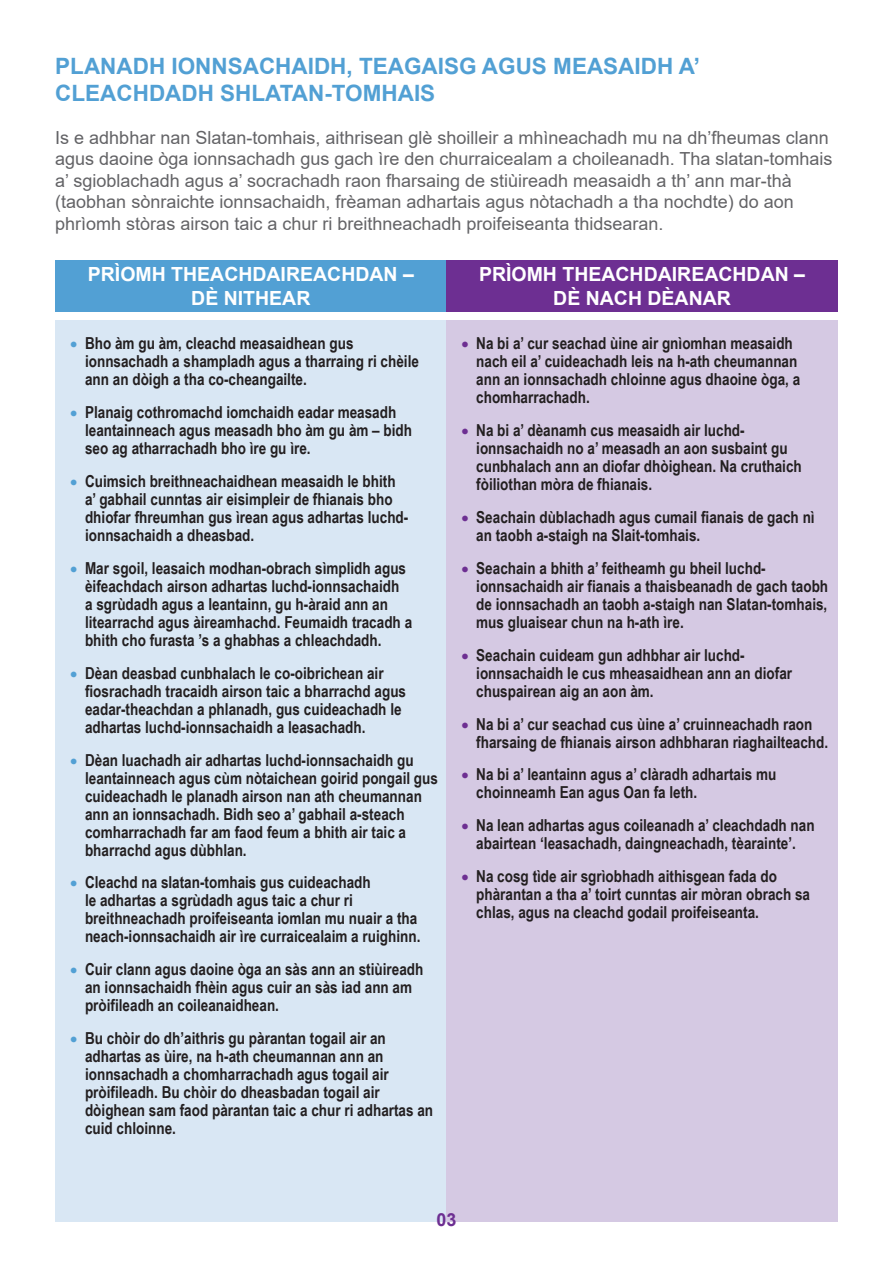
<style>
.page{position:relative;width:893px;height:1263px;background:#fff}
.page>*{position:absolute;margin:0;border:0;box-sizing:border-box;transform-origin:0 0}
.Blue_Heading{font:700 22.5px/27px "Arial";color:#52a0d4}
.White_Heading{font:700 19.5px/23.4px "Arial";color:#fff;text-align:center}
.t1{font:18px/21.6px "Arial";color:#636366}
.t2{font:700 18px "Arial";color:#6d2f92}
.Table_bullets{font:700 16.5px/18px "Arial Narrow";color:#231f20}
.s1{color:#52a0d4}
.s2{color:#6d2f92}
</style>
<div class="page">
<div style="left:55px;top:260px;width:391px;height:52px;background:#52a0d4"></div>
<div style="left:446px;top:260px;width:392px;height:52px;background:#6d2f92"></div>
<div style="left:55px;top:320px;width:391px;height:901px;background:#d9e7f4"></div>
<div style="left:446px;top:320px;width:392px;height:901px;background:#d5c9e3"></div>
<p class="Blue_Heading" style="left:55px;top:53px;width:646px">PLANADH IONNSACHAIDH, TEAGAISG AGUS MEASAIDH A’<br>CLEACHDADH SHLATAN-TOMHAIS</p>
<p class="t1" style="left:55px;top:126px;width:779px">Is e adhbhar nan Slatan-tomhais, aithrisean glè shoilleir a mhìneachadh mu na dh’fheumas clann agus daoine òga ionnsachadh gus gach ìre den churraicealam a choileanadh. Tha slatan-tomhais a’ sgioblachadh agus a’ socrachadh raon fharsaing de stiùireadh measaidh a th’ ann mar-thà (taobhan sònraichte ionnsachaidh, frèaman adhartais agus nòtachadh a tha nochdte) do aon phrìomh stòras airson taic a chur ri breithneachadh proifeiseanta thidsearan.</p>
<p class="White_Heading" style="left:88px;top:263px;width:328px">PRÌOMH THEACHDAIREACHDAN –<br>DÈ NITHEAR</p>
<p class="White_Heading" style="left:479px;top:263px;width:328px">PRÌOMH THEACHDAIREACHDAN –<br>DÈ NACH DÈANAR</p>
<p class="Table_bullets" style="left:85px;top:333px;width:335px;text-indent:-15px"><span class="s1">•</span> Bho àm gu àm, cleachd measaidhean gus ionnsachadh a shampladh agus a tharraing ri chèile ann an dòigh a tha co-cheangailte.</p>
<p class="Table_bullets" style="left:85px;top:402px;width:329px;text-indent:-15px"><span class="s1">•</span> Planaig cothromachd iomchaidh eadar measadh leantainneach agus measadh bho àm gu àm – bidh seo ag atharrachadh bho ìre gu ìre.</p>
<p class="Table_bullets" style="left:85px;top:471px;width:325px;text-indent:-15px"><span class="s1">•</span> Cuimsich breithneachaidhean measaidh le bhith a’ gabhail cunntas air eisimpleir de fhianais bho dhiofar fhreumhan gus ìrean agus adhartas luchd&shy;ionnsachaidh a dheasbad.</p>
<p class="Table_bullets" style="left:85px;top:558px;width:329px;text-indent:-15px"><span class="s1">•</span> Mar sgoil, leasaich modhan-obrach sìmplidh agus èifeachdach airson adhartas luchd-ionnsachaidh<br>a sgrùdadh agus a leantainn, gu h-àraid ann an litearrachd agus àireamhachd. Feumaidh tracadh a bhith cho furasta ’s a ghabhas a chleachdadh.</p>
<p class="Table_bullets" style="left:85px;top:663px;width:323px;text-indent:-15px"><span class="s1">•</span> Dèan deasbad cunbhalach le co-oibrichean air fiosrachadh tracaidh airson taic a bharrachd agus eadar-theachdan a phlanadh, gus cuideachadh le adhartas luchd-ionnsachaidh a leasachadh.</p>
<p class="Table_bullets" style="left:85px;top:750px;width:354px;text-indent:-15px"><span class="s1">•</span> Dèan luachadh air adhartas luchd-ionnsachaidh gu leantainneach agus cùm nòtaichean goirid pongail gus cuideachadh le planadh airson nan ath cheumannan ann an ionnsachadh. Bidh seo a’ gabhail a-steach comharrachadh far am faod feum a bhith air taic a bharrachd agus dùbhlan.</p>
<p class="Table_bullets" style="left:85px;top:873px;width:337px;text-indent:-15px"><span class="s1">•</span> Cleachd na slatan-tomhais gus cuideachadh<br>le adhartas a sgrùdadh agus taic a chur ri breithneachadh proifeiseanta iomlan mu nuair a tha neach-ionnsachaidh air ìre curraicealaim a ruighinn.</p>
<p class="Table_bullets" style="left:85px;top:960px;width:340px;text-indent:-15px"><span class="s1">•</span> Cuir clann agus daoine òga an sàs ann an stiùireadh an ionnsachaidh fhèin agus cuir an sàs iad ann am pròifileadh an coileanaidhean.</p>
<p class="Table_bullets" style="left:85px;top:1029px;width:350px;text-indent:-15px"><span class="s1">•</span> Bu chòir do dh’aithris gu pàrantan togail air an adhartas as ùire, na h-ath cheumannan ann an ionnsachadh a chomharrachadh agus togail air pròifileadh. Bu chòir do dheasbadan togail air dòighean sam faod pàrantan taic a chur ri adhartas an cuid chloinne.</p>
<p class="Table_bullets" style="left:476px;top:333px;width:326px;text-indent:-15px"><span class="s2">•</span> Na bi a’ cur seachad ùine air gnìomhan measaidh nach eil a’ cuideachadh leis na h-ath cheumannan ann an ionnsachadh chloinne agus dhaoine òga, a chomharrachadh.</p>
<p class="Table_bullets" style="left:476px;top:420px;width:327px;text-indent:-15px"><span class="s2">•</span> Na bi a’ dèanamh cus measaidh air luchd&shy;ionnsachaidh no a’ measadh an aon susbaint gu cunbhalach ann an diofar dhòighean. Na cruthaich fòiliothan mòra de fhianais.</p>
<p class="Table_bullets" style="left:476px;top:507px;width:340px;text-indent:-15px"><span class="s2">•</span> Seachain dùblachadh agus cumail fianais de gach nì an taobh a-staigh na Slait-tomhais.</p>
<p class="Table_bullets" style="left:476px;top:558px;width:353px;text-indent:-15px"><span class="s2">•</span> Seachain a bhith a’ feitheamh gu bheil luchd&shy;ionnsachaidh air fianais a thaisbeanadh de gach taobh de ionnsachadh an taobh a-staigh nan Slatan-tomhais, mus gluaisear chun na h-ath ìre.</p>
<p class="Table_bullets" style="left:476px;top:645px;width:317px;text-indent:-15px"><span class="s2">•</span> Seachain cuideam gun adhbhar air luchd&shy;ionnsachaidh le cus mheasaidhean ann an diofar chuspairean aig an aon àm.</p>
<p class="Table_bullets" style="left:476px;top:714px;width:353px;text-indent:-15px"><span class="s2">•</span> Na bi a’ cur seachad cus ùine a’ cruinneachadh raon fharsaing de fhianais airson adhbharan riaghailteachd.</p>
<p class="Table_bullets" style="left:476px;top:765px;width:302px;text-indent:-15px"><span class="s2">•</span> Na bi a’ leantainn agus a’ clàradh adhartais mu choinneamh Ean agus Oan fa leth.</p>
<p class="Table_bullets" style="left:461px;top:816px;width:355px;text-align:center"><span class="s2">•</span> Na lean adhartas agus coileanadh a’ cleachdadh nan abairtean ‘leasachadh, daingneachadh, tèarainte’.</p>
<p class="Table_bullets" style="left:476px;top:867px;width:335px;text-indent:-15px"><span class="s2">•</span> Na cosg tìde air sgrìobhadh aithisgean fada do phàrantan a tha a’ toirt cunntas air mòran obrach sa chlas, agus na cleachd godail proifeiseanta.</p>
<p class="t2" style="left:436px;top:1207px;width:22px">03</p>
</div>
